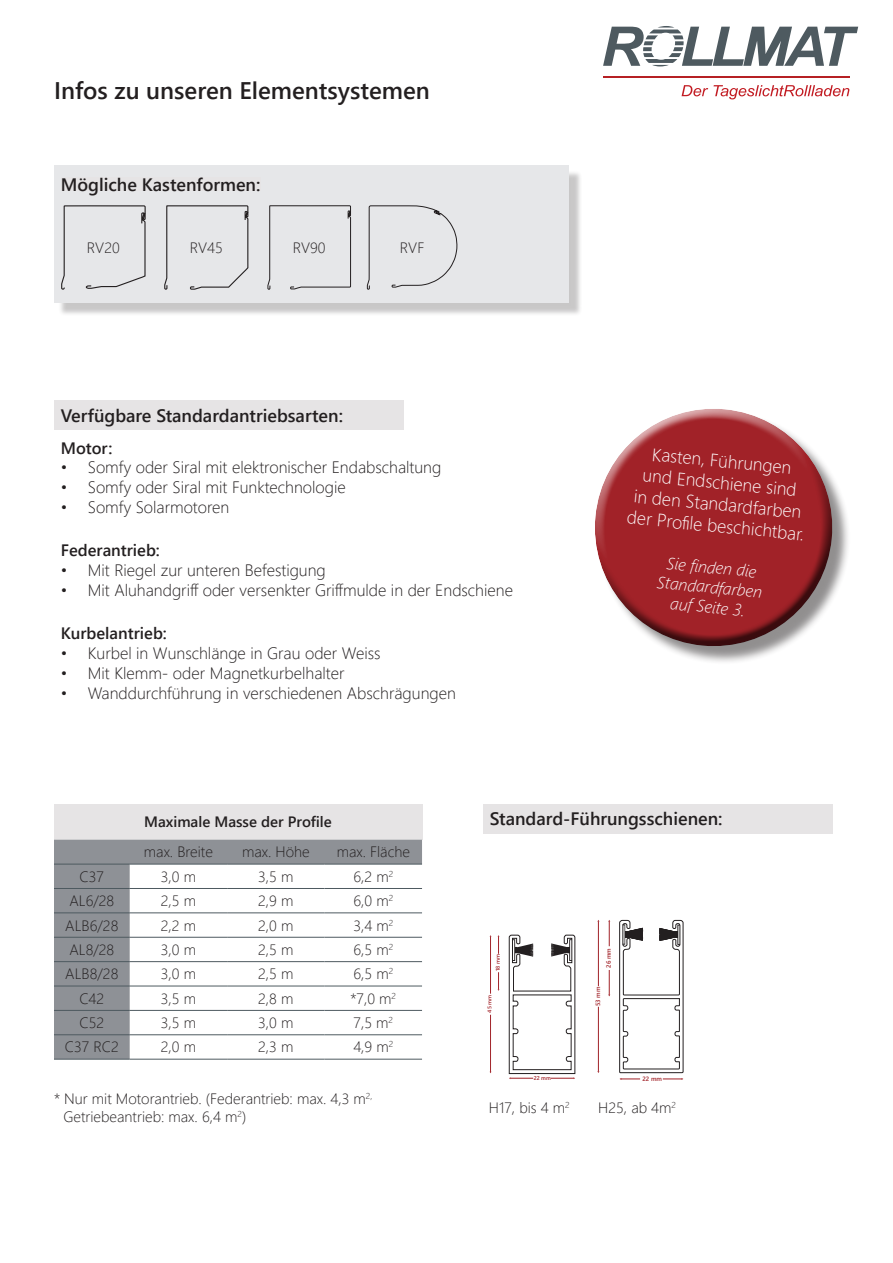
<style>
.page{position:relative;width:893px;height:1263px;background:#fff}
.page>*{position:absolute;margin:0;border:0;box-sizing:border-box;transform-origin:0 0}
.t1{font:600 24px "Segoe UI";color:#231f20}
.t2{font:600 18px "Segoe UI";color:#231f20}
.t3{font:300 18px/21.6px "Segoe UI";color:#fff;text-align:center}
.t4{font:300 16.5px "Segoe UI";color:#231f20}
.t5{font:italic 300 16.5px/19.8px "Segoe UI";color:#fff;text-align:center}
.t6{font:600 16.5px "Segoe UI";color:#231f20}
.t7{font:300 15px "Segoe UI";color:#231f20}
.t8{font:600 15px "Segoe UI";color:#231f20}
.t9{font:600 6.15px "Segoe UI";color:#a12228}
.t10{font:600 5.7px "Segoe UI";color:#a12228}
.t11{font:600 5.4px "Segoe UI";color:#a12228}
</style>
<div class="page">
<hr style="left:603px;top:76px;width:246px;height:2px;background:#b62024">
<svg style="left:603px;top:26px;width:255px;height:40px"></svg>
<svg style="left:682px;top:85px;width:167px;height:14px"></svg>
<div style="left:54px;top:400px;width:349px;height:30px;background:#e6e4e5"></div>
<svg style="left:498px;top:972px;width:1px;height:19px"></svg>
<svg style="left:498px;top:935px;width:1px;height:19px"></svg>
<hr style="left:490px;top:1015px;width:1px;height:57px;background:#a12228">
<hr style="left:490px;top:936px;width:1px;height:58px;background:#a12228">
<svg style="left:509px;top:934px;width:66px;height:145px"></svg>
<svg style="left:608px;top:970px;width:2px;height:26px"></svg>
<svg style="left:608px;top:920px;width:2px;height:26px"></svg>
<hr style="left:598px;top:1007px;width:1px;height:64px;background:#a12228">
<hr style="left:598px;top:921px;width:1px;height:65px;background:#a12228">
<svg style="left:619px;top:920px;width:65px;height:160px"></svg>
<div style="left:58px;top:170px;width:524px;height:146px;background:#231f20;opacity:.25"></div>
<div style="left:54px;top:166px;width:515px;height:137px;background:#e6e7e9"></div>
<svg style="left:61px;top:205px;width:85px;height:85px"></svg>
<svg style="left:164px;top:205px;width:85px;height:85px"></svg>
<svg style="left:267px;top:205px;width:84px;height:85px"></svg>
<svg style="left:367px;top:205px;width:91px;height:85px"></svg>
<div style="left:61px;top:178px;width:199px;height:13px;background:#e6e4e5"></div>
<div style="left:54px;top:804px;width:368px;height:36px;background:#e6e4e5"></div>
<svg style="left:54px;top:840px;width:368px;height:219px"></svg>
<hr style="left:54px;top:864px;width:76px;height:1px;background:#4e5a60">
<hr style="left:130px;top:864px;width:97px;height:1px;background:#4e5a60">
<hr style="left:227px;top:864px;width:98px;height:1px;background:#4e5a60">
<hr style="left:325px;top:864px;width:97px;height:1px;background:#4e5a60">
<hr style="left:54px;top:888px;width:76px;height:1px;background:#4e5a60">
<hr style="left:130px;top:888px;width:97px;height:1px;background:#4e5a60">
<hr style="left:227px;top:888px;width:98px;height:1px;background:#4e5a60">
<hr style="left:325px;top:888px;width:97px;height:1px;background:#4e5a60">
<hr style="left:54px;top:913px;width:76px;height:1px;background:#4e5a60">
<hr style="left:130px;top:913px;width:97px;height:1px;background:#4e5a60">
<hr style="left:227px;top:913px;width:98px;height:1px;background:#4e5a60">
<hr style="left:325px;top:913px;width:97px;height:1px;background:#4e5a60">
<hr style="left:54px;top:937px;width:76px;height:1px;background:#4e5a60">
<hr style="left:130px;top:937px;width:97px;height:1px;background:#4e5a60">
<hr style="left:227px;top:937px;width:98px;height:1px;background:#4e5a60">
<hr style="left:325px;top:937px;width:97px;height:1px;background:#4e5a60">
<hr style="left:54px;top:961px;width:76px;height:1px;background:#4e5a60">
<hr style="left:130px;top:961px;width:97px;height:1px;background:#4e5a60">
<hr style="left:227px;top:961px;width:98px;height:1px;background:#4e5a60">
<hr style="left:325px;top:961px;width:97px;height:1px;background:#4e5a60">
<hr style="left:54px;top:986px;width:76px;height:1px;background:#4e5a60">
<hr style="left:130px;top:986px;width:97px;height:1px;background:#4e5a60">
<hr style="left:227px;top:986px;width:98px;height:1px;background:#4e5a60">
<hr style="left:325px;top:986px;width:97px;height:1px;background:#4e5a60">
<hr style="left:54px;top:1010px;width:76px;height:1px;background:#4e5a60">
<hr style="left:130px;top:1010px;width:97px;height:1px;background:#4e5a60">
<hr style="left:227px;top:1010px;width:98px;height:1px;background:#4e5a60">
<hr style="left:325px;top:1010px;width:97px;height:1px;background:#4e5a60">
<hr style="left:54px;top:1034px;width:76px;height:1px;background:#4e5a60">
<hr style="left:130px;top:1034px;width:97px;height:1px;background:#4e5a60">
<hr style="left:227px;top:1034px;width:98px;height:1px;background:#4e5a60">
<hr style="left:325px;top:1034px;width:97px;height:1px;background:#4e5a60">
<hr style="left:54px;top:1059px;width:76px;height:1px;background:#4e5a60">
<hr style="left:130px;top:1059px;width:97px;height:1px;background:#4e5a60">
<hr style="left:227px;top:1059px;width:98px;height:1px;background:#4e5a60">
<hr style="left:325px;top:1059px;width:97px;height:1px;background:#4e5a60">
<div style="left:483px;top:804px;width:349px;height:29px;background:#e6e4e5"></div>
<div style="left:597px;top:411px;width:254px;height:254px;background:#231f20;opacity:.5"></div>
<svg style="left:597px;top:409px;width:236px;height:26px"></svg>
<svg style="left:595px;top:435px;width:247px;height:222px;fill:#a12228"></svg>
<p class="t1" style="left:54px;top:68px;width:377px">Infos zu unseren Elementsystemen</p>
<p class="t2" style="left:61px;top:167px;width:201px">Mögliche Kastenformen:</p>
<p class="t7" style="left:87px;top:233px;width:34px">RV20</p>
<p class="t7" style="left:190px;top:233px;width:35px">RV45</p>
<p class="t7" style="left:293px;top:233px;width:34px">RV90</p>
<p class="t7" style="left:400px;top:233px;width:26px">RVF</p>
<p class="t2" style="left:61px;top:398px;width:284px">Verfügbare Standardantriebsarten:</p>
<p class="t6" style="left:61px;top:432px;width:53px">Motor:</p>
<p class="t4" style="left:61px;top:452px;width:382px">• Somfy oder Siral mit elektronischer Endabschaltung</p>
<p class="t4" style="left:61px;top:472px;width:286px">• Somfy oder Siral mit Funktechnologie</p>
<p class="t4" style="left:61px;top:492px;width:170px">• Somfy Solarmotoren</p>
<p class="t6" style="left:61px;top:535px;width:101px">Federantrieb:</p>
<p class="t4" style="left:61px;top:555px;width:267px">• Mit Riegel zur unteren Befestigung</p>
<p class="t4" style="left:61px;top:575px;width:454px">• Mit Aluhandgriff oder versenkter Griffmulde in der Endschiene</p>
<p class="t6" style="left:61px;top:618px;width:108px">Kurbelantrieb:</p>
<p class="t4" style="left:61px;top:638px;width:321px">• Kurbel in Wunschlänge in Grau oder Weiss</p>
<p class="t4" style="left:61px;top:658px;width:285px">• Mit Klemm- oder Magnetkurbelhalter</p>
<p class="t4" style="left:61px;top:677px;width:397px">• Wanddurchführung in verschiedenen Abschrägungen</p>
<p class="t3" style="left:653px;top:442px;width:141px;rotate:5deg">Kasten, Führungen</p>
<p class="t3" style="left:632px;top:462px;width:179px;rotate:5deg">und Endschiene sind<br>in den Standardfarben der Profi le beschichtbar.</p>
<p class="t5" style="left:660px;top:550px;width:107px;rotate:5deg">Sie fi nden die<br>Standardfarben</p>
<p class="t5" style="left:671px;top:591px;width:76px;rotate:5deg">auf Seite 3.</p>
<p class="t8" style="left:144px;top:808px;width:189px">Maximale Masse der Profile</p>
<p class="t7" style="left:144px;top:838px;width:70px">max. Breite</p>
<p class="t7" style="left:242px;top:838px;width:69px">max. Höhe</p>
<p class="t7" style="left:337px;top:838px;width:75px">max. Fläche</p>
<p class="t7" style="left:80px;top:862px;width:26px">C37</p>
<p class="t7" style="left:161px;top:862px;width:37px">3,0 m</p>
<p class="t7" style="left:258px;top:862px;width:37px">3,5 m</p>
<p class="t7" style="left:353px;top:862px;width:41px">6,2 m<sup>2</sup></p>
<p class="t7" style="left:69px;top:887px;width:46px">AL6/28</p>
<p class="t7" style="left:161px;top:887px;width:37px">2,5 m</p>
<p class="t7" style="left:258px;top:887px;width:37px">2,9 m</p>
<p class="t7" style="left:353px;top:887px;width:41px">6,0 m<sup>2</sup></p>
<p class="t7" style="left:65px;top:911px;width:55px">ALB6/28</p>
<p class="t7" style="left:161px;top:911px;width:37px">2,2 m</p>
<p class="t7" style="left:258px;top:911px;width:37px">2,0 m</p>
<p class="t7" style="left:353px;top:911px;width:41px">3,4 m<sup>2</sup></p>
<p class="t7" style="left:69px;top:935px;width:46px">AL8/28</p>
<p class="t7" style="left:161px;top:935px;width:37px">3,0 m</p>
<p class="t7" style="left:258px;top:935px;width:37px">2,5 m</p>
<p class="t7" style="left:353px;top:935px;width:41px">6,5 m<sup>2</sup></p>
<p class="t7" style="left:65px;top:960px;width:55px">ALB8/28</p>
<p class="t7" style="left:161px;top:960px;width:37px">3,0 m</p>
<p class="t7" style="left:258px;top:960px;width:37px">2,5 m</p>
<p class="t7" style="left:353px;top:960px;width:41px">6,5 m<sup>2</sup></p>
<p class="t7" style="left:79px;top:984px;width:27px">C42</p>
<p class="t7" style="left:161px;top:984px;width:37px">3,5 m</p>
<p class="t7" style="left:258px;top:984px;width:37px">2,8 m</p>
<p class="t7" style="left:351px;top:984px;width:47px">*7,0 m<sup>2</sup></p>
<p class="t7" style="left:79px;top:1008px;width:26px">C52</p>
<p class="t7" style="left:161px;top:1008px;width:37px">3,5 m</p>
<p class="t7" style="left:258px;top:1008px;width:37px">3,0 m</p>
<p class="t7" style="left:354px;top:1008px;width:41px">7,5 m<sup>2</sup></p>
<p class="t7" style="left:65px;top:1033px;width:55px">C37 RC2</p>
<p class="t7" style="left:161px;top:1033px;width:37px">2,0 m</p>
<p class="t7" style="left:258px;top:1033px;width:37px">2,3 m</p>
<p class="t7" style="left:353px;top:1033px;width:41px">4,9 m<sup>2</sup></p>
<p class="t7" style="left:54px;top:1084px;width:320px">* Nur mit Motorantrieb. (Federantrieb: max. 4,3 m<sup>2,</sup></p>
<p class="t7" style="left:64px;top:1102px;width:184px">Getriebeantrieb: max. 6,4 m<sup>2</sup>)</p>
<p class="t2" style="left:490px;top:802px;width:234px">Standard-Führungsschienen:</p>
<p class="t11" style="left:493px;top:971px;width:18px;rotate:-90deg">18 mm</p>
<p class="t11" style="left:485px;top:1013px;width:19px;rotate:-90deg">45 mm</p>
<p class="t10" style="left:534px;top:1073px;width:19px">22 mm</p>
<p class="t9" style="left:603px;top:968px;width:21px;rotate:-90deg">26 mm</p>
<p class="t9" style="left:592px;top:1006px;width:21px;rotate:-90deg">53 mm</p>
<p class="t9" style="left:642px;top:1073px;width:21px">22 mm</p>
<p class="t7" style="left:489px;top:1094px;width:82px">H17, bis 4 m<sup>2</sup></p>
<p class="t7" style="left:598px;top:1094px;width:79px">H25, ab 4m<sup>2</sup></p>
</div>
